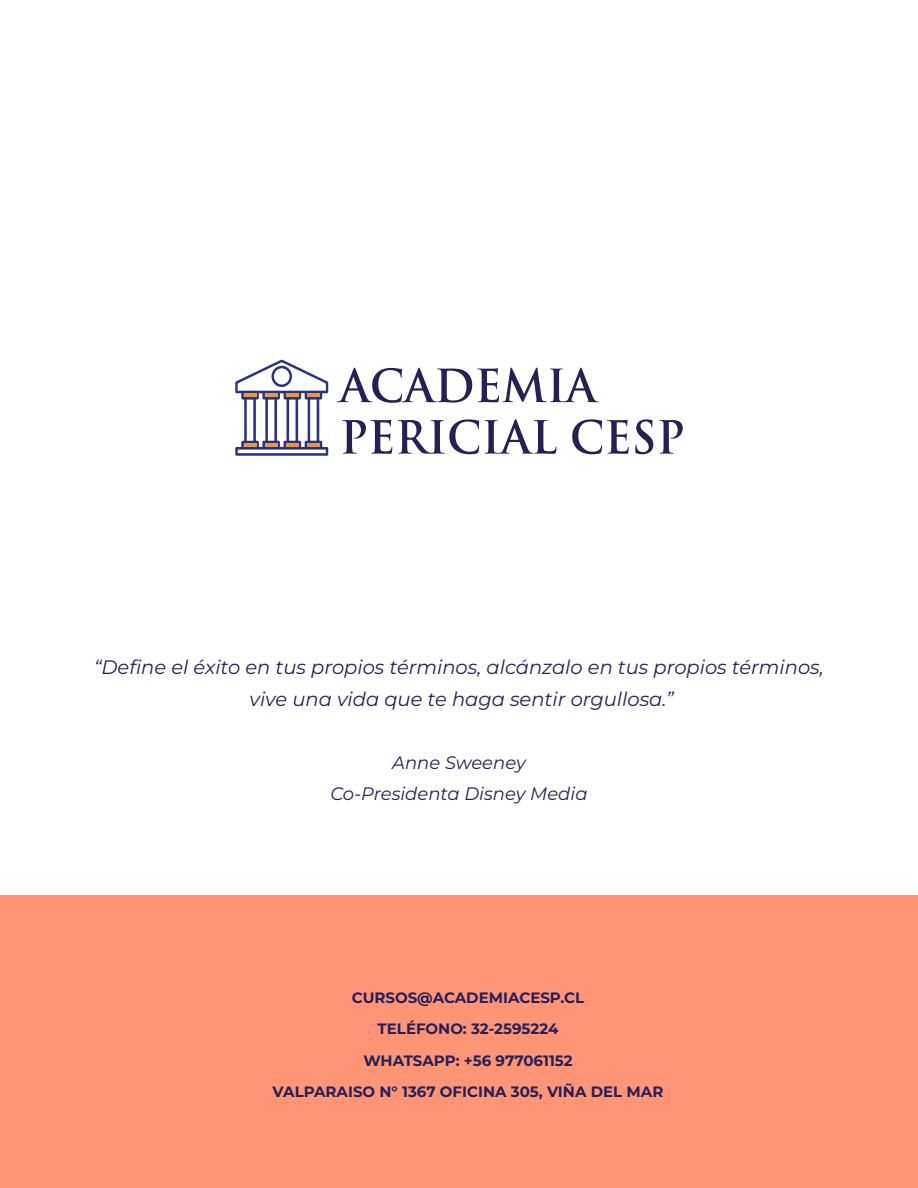
<style>
.page{position:relative;width:918px;height:1188px;background:#fff}
.page>*{position:absolute;margin:0;border:0;box-sizing:border-box;transform-origin:0 0}
.t1{font:italic 19.5px "Montserrat";color:#242159}
.t2{font:italic 18px "Montserrat";color:#242159}
.t3{font:700 15px "Montserrat";color:#242159}
</style>
<div class="page">
<div style="left:0;top:895px;width:918px;height:293px;background:#ff9476"></div>
<svg style="left:235px;top:360px;width:93px;height:96px"></svg>
<svg style="left:337px;top:368px;width:262px;height:35px"></svg>
<svg style="left:342px;top:420px;width:50px;height:34px"></svg>
<svg style="left:398px;top:419px;width:81px;height:35px"></svg>
<svg style="left:485px;top:419px;width:71px;height:35px"></svg>
<svg style="left:572px;top:419px;width:57px;height:35px"></svg>
<svg style="left:635px;top:419px;width:18px;height:35px"></svg>
<svg style="left:659px;top:420px;width:24px;height:34px"></svg>
<p class="t1" style="left:94px;top:654px;width:731px">“Define el éxito en tus propios términos, alcánzalo en tus propios términos,</p>
<p class="t1" style="left:249px;top:686px;width:426px">vive una vida que te haga sentir orgullosa.”</p>
<p class="t2" style="left:392px;top:750px;width:135px">Anne Sweeney</p>
<p class="t2" style="left:330px;top:782px;width:259px">Co-Presidenta Disney Media</p>
<p class="t3" style="left:352px;top:987px;width:234px">CURSOS@ACADEMIACESP.CL</p>
<p class="t3" style="left:378px;top:1019px;width:182px">TELÉFONO: 32-2595224</p>
<p class="t3" style="left:363px;top:1050px;width:211px">WHATSAPP: +56 977061152</p>
<p class="t3" style="left:273px;top:1082px;width:392px">VALPARAISO N° 1367 OFICINA 305, VIÑA DEL MAR</p>
</div>
